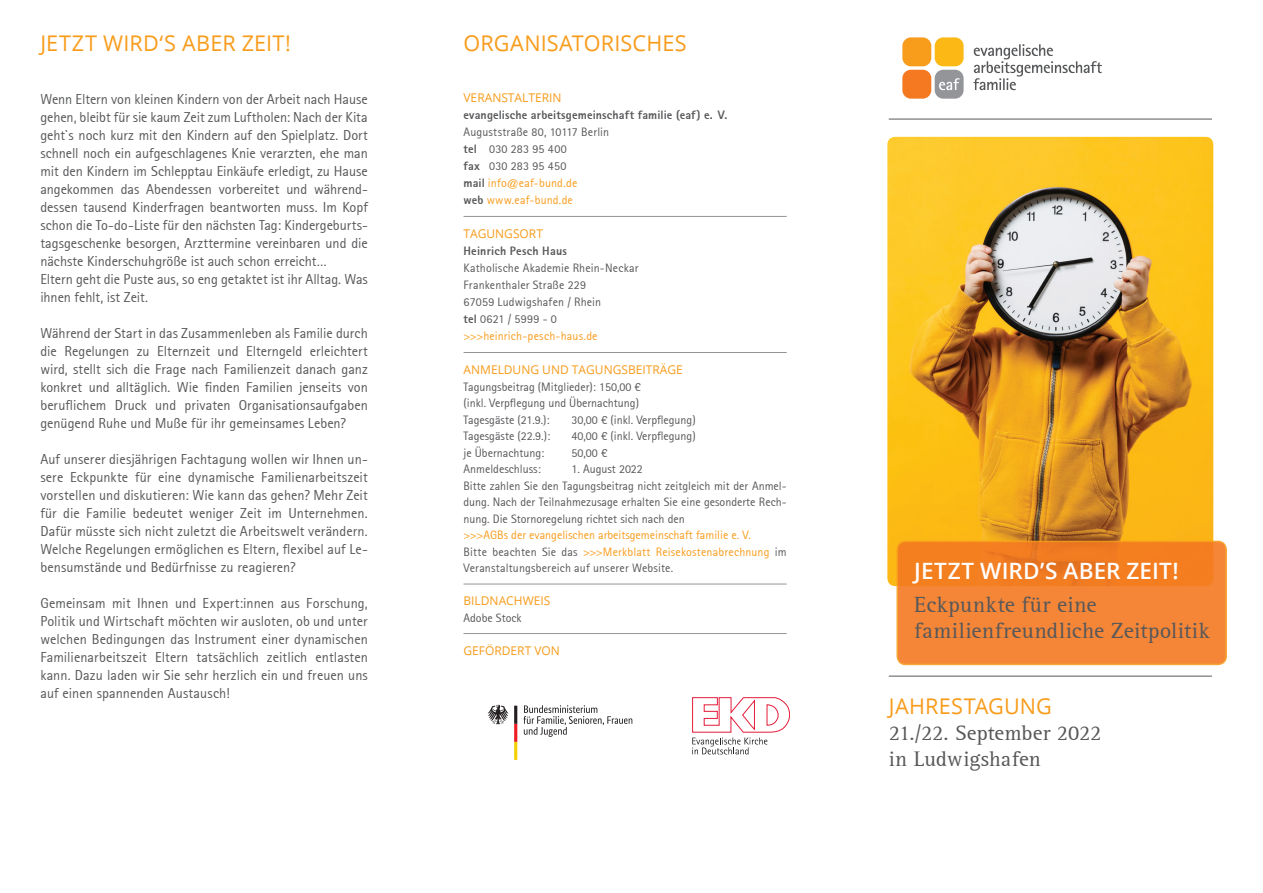
<style>
.page{position:relative;width:1263px;height:893px;background:#fff}
.page>*{position:absolute;margin:0;border:0;box-sizing:border-box;transform-origin:0 0}
.t1{font:22.5px/25.5px "Rotis Serif";letter-spacing:.02em;color:#57585a}
.t2{font:600 22.5px "Open Sans";letter-spacing:.01em;color:#fff}
.t3{font:21.6px "Open Sans";letter-spacing:.01em;color:#f89c1c}
.t4{font:21.6px/26.2px "Rotis Serif";letter-spacing:.005em;color:#57585a}
.t5{font:14.25px/18px "Rotis Sans Serif";letter-spacing:-.005em;color:#57585a;text-align:justify}
.t6{font:12px/17px "Rotis Sans Serif";color:#57585a}
.t7{font:12px/16.5px "Rotis Sans Serif";letter-spacing:.01em;color:#f89c1c}
.t8{font:12px "Open Sans";color:#f89c1c}
.t9{font:800 12px "Rotis Sans Serif";letter-spacing:.015em;color:#57585a}
.s1{font-weight:800}
.s2{color:#f89c1c}
.s3{color:#57585a}
</style>
<div class="page">
<img style="left:889px;top:138px;width:323px;height:447px">
<div style="left:886px;top:135px;width:329px;height:453px;border:2px solid #fff;border-radius:9px"></div>
<hr style="left:889px;top:119px;width:323px;height:1px;background:#57585a">
<hr style="left:463px;top:216px;width:324px;height:1px;background:#939598">
<hr style="left:463px;top:352px;width:324px;height:1px;background:#939598">
<hr style="left:463px;top:584px;width:324px;height:1px;background:#939598">
<hr style="left:463px;top:633px;width:324px;height:1px;background:#939598">
<hr style="left:889px;top:676px;width:323px;height:1px;background:#57585a">
<div style="left:897px;top:541px;width:329px;height:123px;background:linear-gradient(to bottom,#f27c1f,#f6893f);border-radius:8px"></div>
<div style="left:896px;top:541px;width:331px;height:124px;border:2px solid #f89c1c;border-radius:8px"></div>
<svg style="left:523px;top:705px;width:109px;height:32px"></svg>
<svg style="left:488px;top:705px;width:29px;height:55px"></svg>
<svg style="left:692px;top:697px;width:98px;height:57px"></svg>
<svg style="left:973px;top:44px;width:129px;height:46px"></svg>
<svg style="left:902px;top:37px;width:62px;height:62px"></svg>
<h2 class="t3" style="left:40px;top:31px;width:252px">JETZT WIRD‘S ABER ZEIT!</h2>
<h2 class="t3" style="left:463px;top:31px;width:225px">ORGANISATORISCHES</h2>
<p class="t5" style="left:40px;top:91px;width:329px;text-align:left">Wenn Eltern von kleinen Kindern von der Arbeit nach Hause gehen, bleibt für sie kaum Zeit zum Luftholen: Nach der Kita geht`s noch kurz mit den Kindern auf den Spielplatz. Dort schnell noch ein aufgeschlagenes Knie verarzten, ehe man mit den Kindern im Schlepptau Einkäufe erledigt, zu Hause angekommen das Abendessen vorbereitet und während&shy;dessen tausend Kinderfragen beantworten muss. Im Kopf schon die To-do-Liste für den nächsten Tag: Kindergeburts&shy;tagsgeschenke besorgen, Arzttermine vereinbaren und die nächste Kinderschuhgröße ist auch schon erreicht…<br>Eltern geht die Puste aus, so eng getaktet ist ihr Alltag. Was ihnen fehlt, ist Zeit.</p>
<p class="t5" style="left:40px;top:325px;width:329px">Während der Start in das Zusammenleben als Familie durch die Regelungen zu Elternzeit und Elterngeld erleichtert wird, stellt sich die Frage nach Familienzeit danach ganz konkret und alltäglich. Wie finden Familien jenseits von beruflichem Druck und privaten Organisationsaufgaben genügend Ruhe und Muße für ihr gemeinsames Leben?</p>
<p class="t5" style="left:40px;top:451px;width:329px">Auf unserer diesjährigen Fachtagung wollen wir Ihnen un&shy;sere Eckpunkte für eine dynamische Familienarbeitszeit vorstellen und diskutieren: Wie kann das gehen? Mehr Zeit für die Familie bedeutet weniger Zeit im Unternehmen.<br>Dafür müsste sich nicht zuletzt die Arbeitswelt verändern.<br>Welche Regelungen ermöglichen es Eltern, flexibel auf Le&shy;bensumstände und Bedürfnisse zu reagieren?</p>
<p class="t5" style="left:40px;top:595px;width:329px">Gemeinsam mit Ihnen und Expert:innen aus Forschung, Politik und Wirtschaft möchten wir ausloten, ob und unter welchen Bedingungen das Instrument einer dynamischen Familienarbeitszeit Eltern tatsächlich zeitlich entlasten kann. Dazu laden wir Sie sehr herzlich ein und freuen uns auf einen spannenden Austausch!</p>
<p class="t8" style="left:463px;top:91px;width:100px">VERANSTALTERIN</p>
<p class="t9" style="left:463px;top:107px;width:265px">evangelische arbeitsgemeinschaft familie (eaf) e. V.</p>
<p class="t6" style="left:463px;top:123px;width:147px">Auguststraße 80, 10117 Berlin <span class="s1">tel</span> 030 283 95 400<br><span class="s1">fax</span> 030 283 95 450<br><span class="s1">mail</span> <span class="s2">info@eaf-bund.de<br></span><span class="s1">web</span> <span class="s2">www.eaf-bund.de</span></p>
<p class="t8" style="left:463px;top:227px;width:81px">TAGUNGSORT</p>
<p class="t9" style="left:463px;top:243px;width:105px">Heinrich Pesch Haus</p>
<p class="t6" style="left:463px;top:260px;width:177px">Katholische Akademie Rhein-Neckar<br>Frankenthaler Straße 229<br>67059 Ludwigshafen / Rhein<br><span class="s1">tel</span> 0621 / 5999 - 0 <span class="s2">&gt;&gt;&gt;heinrich-pesch-haus.de</span></p>
<p class="t8" style="left:463px;top:363px;width:221px">ANMELDUNG UND TAGUNGSBEITRÄGE</p>
<p class="t6" style="left:463px;top:378px;width:179px;line-height:16.5px">Tagungsbeitrag (Mitglieder): 150,00 € (inkl. Verpflegung und Übernachtung)<br>Tagesgäste (21.9.):</p>
<p class="t6" style="left:571px;top:411px;width:126px">30,00 € (inkl. Verpflegung)</p>
<p class="t6" style="left:463px;top:428px;width:88px">Tagesgäste (22.9.):</p>
<p class="t6" style="left:571px;top:428px;width:126px">40,00 € (inkl. Verpflegung)</p>
<p class="t6" style="left:463px;top:444px;width:82px">je Übernachtung:</p>
<p class="t6" style="left:571px;top:444px;width:37px">50,00 €</p>
<p class="t6" style="left:463px;top:461px;width:79px">Anmeldeschluss:</p>
<p class="t6" style="left:463px;top:461px;width:325px;line-height:16.5px;text-indent:108px">1. August 2022<br>Bitte zahlen Sie den Tagungsbeitrag nicht zeitgleich mit der Anmel&shy;dung. Nach der Teilnahmezusage erhalten Sie eine gesonderte Rech&shy;nung. Die Stornoregelung richtet sich nach den</p>
<p class="t7" style="left:463px;top:527px;width:325px">&gt;&gt;&gt;AGBs der evangelischen arbeitsgemeinschaft familie e. V.<br><span class="s3">Bitte beachten Sie das</span> &gt;&gt;&gt;Merkblatt Reisekostenabrechnung <span class="s3">im<br>Veranstaltungsbereich auf unserer Website.</span></p>
<p class="t8" style="left:463px;top:594px;width:88px">BILDNACHWEIS</p>
<p class="t6" style="left:463px;top:609px;width:60px">Adobe Stock</p>
<p class="t8" style="left:463px;top:644px;width:98px">GEFÖRDERT VON</p>
<h1 class="t2" style="left:914px;top:559px;width:266px">JETZT WIRD’S ABER ZEIT!</h1>
<h1 class="t1" style="left:914px;top:593px;width:297px">Eckpunkte für eine familienfreundliche Zeitpolitik</h1>
<h2 class="t3" style="left:889px;top:695px;width:165px">JAHRESTAGUNG</h2>
<h2 class="t4" style="left:889px;top:720px;width:214px">21./22. September 2022 in Ludwigshafen</h2>
</div>
